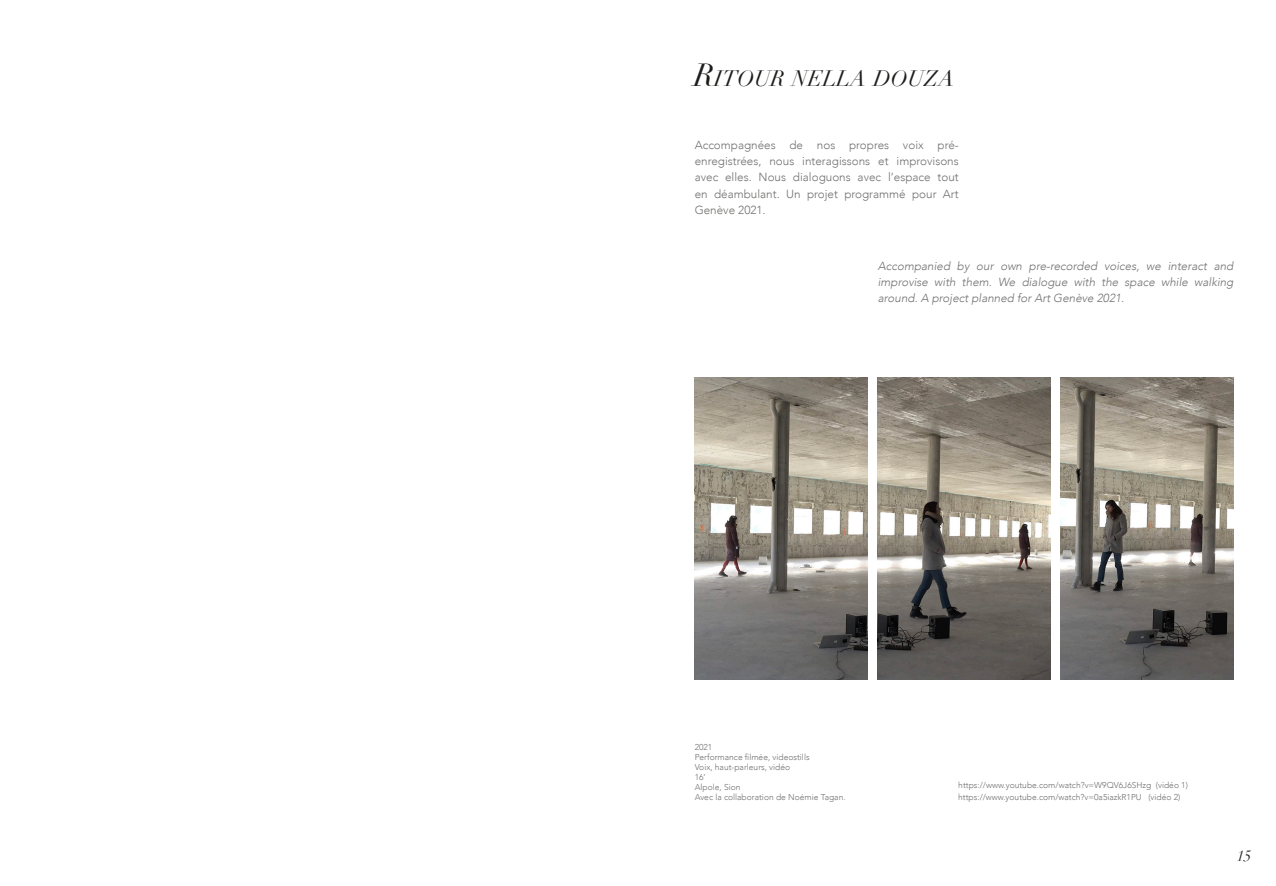
<style>
.page{position:relative;width:1276px;height:886px;background:#fff}
.page>*{position:absolute;margin:0;border:0;box-sizing:border-box;transform-origin:0 0}
.t1{font:italic 21.88px "Didot";color:#1d1d1b}
.t2{font:italic 15px "Didot LT Std";color:#1d1d1b}
.t3{font:300 11.75px/16.2px "Avenir";color:#70706f;text-align:justify}
.t4{font:italic 300 11.75px/16.2px "Avenir";color:#70706f;text-align:justify}
.t5{font:300 8.5px/10px "Avenir";color:#70706f}
.s1{font-size:31.25px}
</style>
<div class="page">
<img style="left:694px;top:377px;width:173px;height:303px">
<img style="left:1061px;top:377px;width:172px;height:303px">
<img style="left:878px;top:377px;width:172px;height:303px">
<h1 class="t1" style="left:694px;top:65px;width:262px"><span class="s1">R</span>ITOUR NELLA DOUZA</h1>
<h3 class="t3" style="left:694px;top:137px;width:265px">Accompagnées de nos propres voix pré&shy;enregistrées, nous interagissons et improvisons avec elles. Nous dialoguons avec l’espace tout en déambulant. Un projet programmé pour Art Genève 2021.</h3>
<h3 class="t4" style="left:878px;top:258px;width:357px">Accompanied by our own pre-recorded voices, we interact and improvise with them. We dialogue with the space while walking around. A project planned for Art Genève 2021.</h3>
<p class="t5" style="left:694px;top:742px;width:152px">2021<br>Performance filmée, videostills<br>Voix, haut-parleurs, vidéo<br>16’<br>Alpole, Sion<br>Avec la collaboration de Noémie Tagan.</p>
<p class="t5" style="left:958px;top:780px;width:231px">https://www.youtube.com/watch?v=W9QV6J6SHzg (vidéo 1)</p>
<p class="t5" style="left:958px;top:792px;width:224px">https://www.youtube.com/watch?v=0a5iazkR1PU (vidéo 2)</p>
<h2 class="t2" style="left:1236px;top:847px;width:16px">15</h2>
</div>
